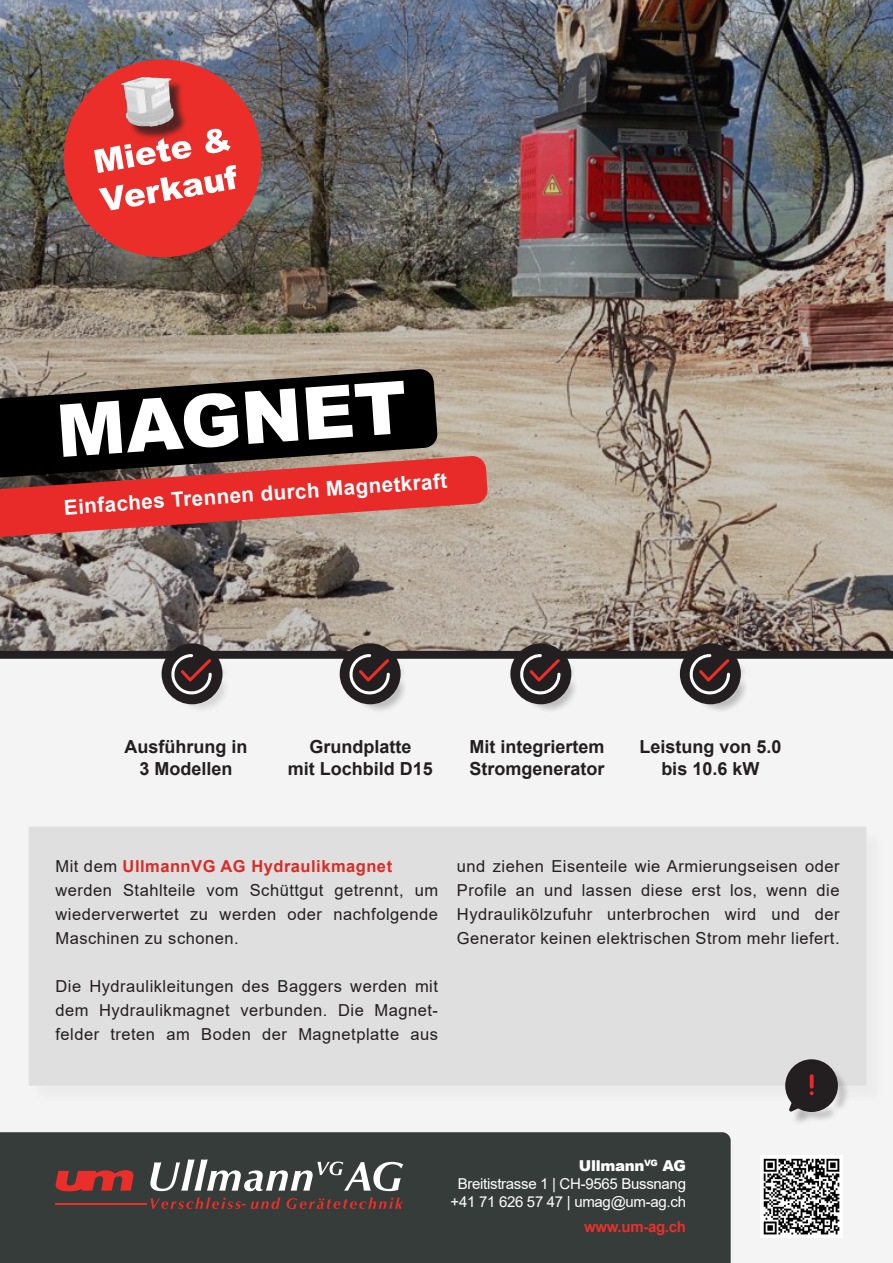
<style>
.page{position:relative;width:893px;height:1263px;background:#fff}
.page>*{position:absolute;margin:0;border:0;box-sizing:border-box;transform-origin:0 0}
.t1{font:900 72.9px "Arial";color:#fff}
.t2{font:700 20.7px "Arial";color:#fff}
.t3{font:700 18px/21.6px "Arial";color:#231f20;text-align:center}
.t4{font:16.5px/24px "Arial";letter-spacing:.03em;color:#231f20;text-align:justify}
.t5{font:700 16.5px "Arial";letter-spacing:.03em;color:#eb2e29}
.t6{font:15px/18px "Arial";letter-spacing:-.02em;color:#fff;text-align:right}
.t7{font:700 15px "Arial";letter-spacing:-.02em;color:#e9302c}
.s1{font-weight:400;color:#231f20}
.s2{font-weight:900}
</style>
<div class="page">
<div style="left:0;top:694px;width:893px;height:569px;background:#f4f4f4"></div>
<img style="left:0;top:0;width:893px;height:651px">
<svg style="left:50px;top:45px;width:225px;height:226px;background:#9c4c48"></svg>
<svg style="left:94px;top:129px;width:142px;height:81px"></svg>
<div style="left:124px;top:79px;width:63px;height:61px;background:#231f20;opacity:.75"></div>
<img style="left:113px;top:71px;width:66px;height:59px">
<svg style="left:0;top:369px;width:438px;height:86px;background:#201d1b"></svg>
<svg style="left:0;top:455px;width:488px;height:99px;background:#b0504b"></svg>
<div style="left:0;top:1132px;width:731px;height:131px;background:#363c39"></div>
<img style="left:760px;top:1155px;width:82px;height:82px">
<svg style="left:54px;top:1170px;width:80px;height:22px;background:#a9322e"></svg>
<hr style="left:55px;top:1202px;width:91px;height:2px;background:#eb2e29">
<svg style="left:150px;top:1197px;width:130px;height:12px;background:#623834"></svg>
<svg style="left:287px;top:1197px;width:116px;height:12px"></svg>
<svg style="left:150px;top:1159px;width:253px;height:32px"></svg>
<div style="left:31px;top:829px;width:854px;height:275px;background:#eee"></div>
<div style="left:29px;top:827px;width:837px;height:258px;background:#dfdfdf"></div>
<div style="left:162px;top:643px;width:61px;height:61px;background:#231f20;border-radius:50%"></div>
<div style="left:340px;top:643px;width:61px;height:61px;background:#231f20;border-radius:50%"></div>
<div style="left:510px;top:643px;width:61px;height:61px;background:#231f20;border-radius:50%"></div>
<div style="left:680px;top:643px;width:61px;height:61px;background:#231f20;border-radius:50%"></div>
<div style="left:174px;top:657px;width:56px;height:56px;background:#231f20;opacity:.4"></div>
<div style="left:352px;top:657px;width:56px;height:56px;background:#231f20;opacity:.4"></div>
<div style="left:523px;top:657px;width:56px;height:56px;background:#231f20;opacity:.4"></div>
<div style="left:692px;top:657px;width:56px;height:56px;background:#231f20;opacity:.4"></div>
<svg style="left:0;top:651px;width:893px;height:43px"></svg>
<svg style="left:785px;top:1059px;width:53px;height:53px"></svg>
<div style="left:791px;top:1064px;width:60px;height:62px;background:#231f20;opacity:.4"></div>
<svg style="left:789px;top:1062px;width:47px;height:49px;background:#3b3333"></svg>
<p class="t1" style="left:53px;top:378px;width:353px;rotate:-4deg">MAGNET</p>
<p class="t2" style="left:63px;top:493px;width:386px;rotate:-4deg">Einfaches Trennen durch Magnetkraft</p>
<p class="t3" style="left:124px;top:736px;width:124px">Ausführung in<br>3 Modellen</p>
<p class="t3" style="left:288px;top:736px;width:147px">Grundplatte<br>mit Lochbild D15</p>
<p class="t3" style="left:469px;top:736px;width:137px;text-align:left">Mit integriertem<br>Stromgenerator</p>
<p class="t3" style="left:639px;top:736px;width:144px">Leistung von 5.0 bis 10.6 kW</p>
<p class="t5" style="left:55px;top:854px;width:338px"><span class="s1">Mit dem</span> UllmannVG AG Hydraulikmagnet</p>
<p class="t4" style="left:55px;top:878px;width:384px">werden Stahlteile vom Schüttgut getrennt, um wiederverwertet zu werden oder nachfolgende Maschinen zu schonen.</p>
<p class="t4" style="left:55px;top:974px;width:384px">Die Hydraulikleitungen des Baggers werden mit dem Hydraulikmagnet verbunden. Die Magnet&shy;felder treten am Boden der Magnetplatte aus</p>
<p class="t4" style="left:457px;top:854px;width:384px">und ziehen Eisenteile wie Armierungseisen oder Profile an und lassen diese erst los, wenn die Hydraulikölzufuhr unterbrochen wird und der Generator keinen elektrischen Strom mehr liefert.</p>
<p class="t6" style="left:451px;top:1156px;width:237px"><span class="s2">Ullmann</span><sup>VG</sup> <span class="s2">AG<br></span>Breitistrasse 1 | CH-9565 Bussnang +41 71 626 57 47 | umag@um-ag.ch</p>
<p class="t7" style="left:584px;top:1216px;width:103px">www.um-ag.ch</p>
</div>
